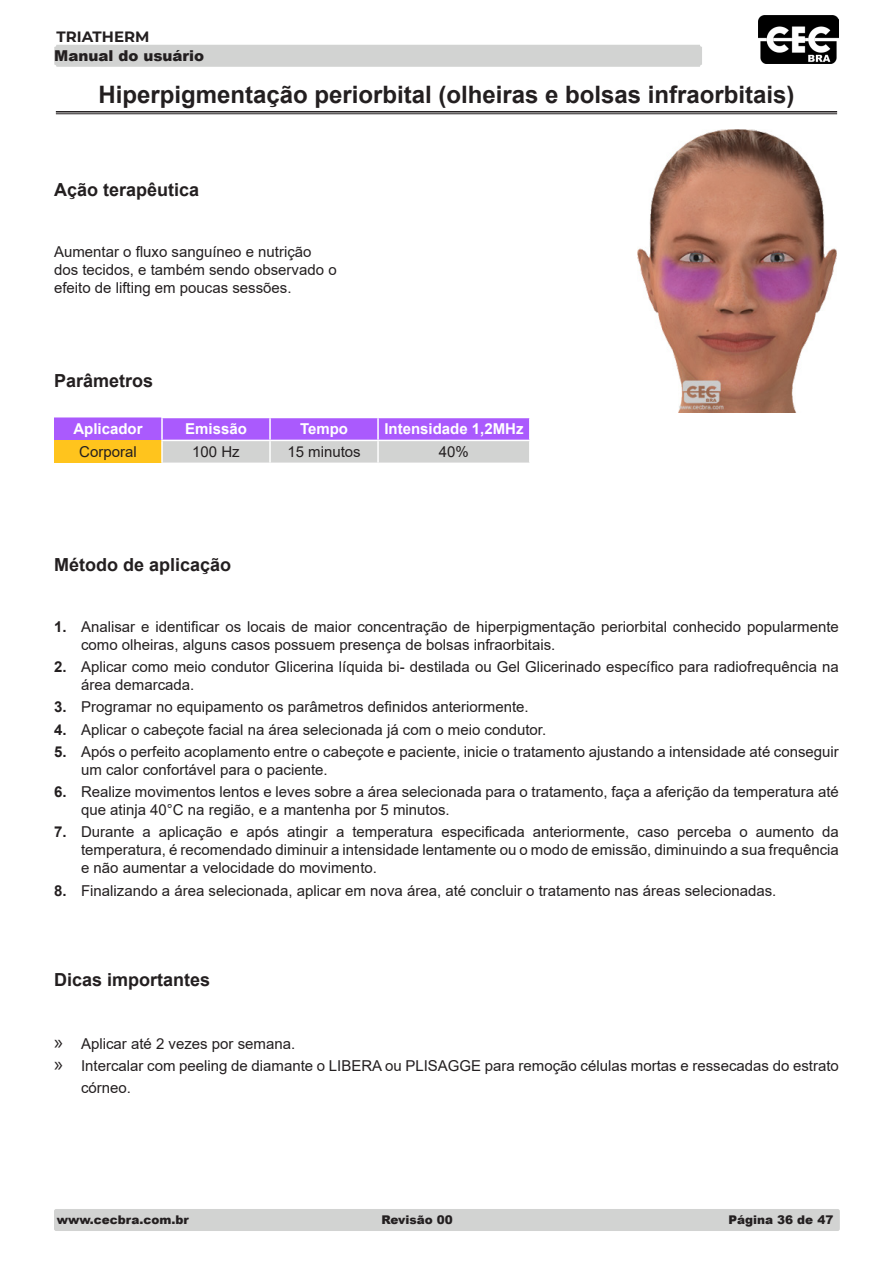
<style>
.page{position:relative;width:893px;height:1263px;background:#fff}
.page>*{position:absolute;margin:0;border:0;box-sizing:border-box;transform-origin:0 0}
.Capitulos{font:700 24px "Arial";color:#231f20}
.Subcapitulos{font:700 18px "Arial";color:#231f20}
.t1{font:15px/18px "Arial";color:#231f20}
.t2{font:700 15px "Arial";color:#fff}
.t3{font:900 15px "Arial";color:#231f20}
.t4{font:700 15px "Montserrat";color:#231f20}
.t5{font:900 12px "Arial";color:#231f20}
.s1{font-weight:700}
.s2{font-family:"Myriad Pro";font-size:21px}
</style>
<div class="page">
<div style="left:54px;top:45px;width:648px;height:22px;background:#d2d3d2;border-radius:2px"></div>
<div style="left:54px;top:1209px;width:786px;height:22px;background:#d2d3d2;border-radius:2px"></div>
<img style="left:758px;top:15px;width:81px;height:49px">
<hr style="left:56px;top:111px;width:781px;height:2px;background:#231f20">
<hr style="left:56px;top:114px;width:781px;height:1px;background:#231f20">
<img style="left:638px;top:129px;width:198px;height:283px">
<svg style="left:54px;top:417px;width:475px;height:46px;background:#c497d2"></svg>
<hr style="left:377px;top:441px;width:2px;height:22px;background:#fff">
<hr style="left:161px;top:441px;width:2px;height:22px;background:#fff">
<hr style="left:269px;top:441px;width:2px;height:22px;background:#fff">
<hr style="left:378px;top:417px;width:153px;height:1px;background:#fff">
<hr style="left:377px;top:418px;width:2px;height:22px;background:#fff">
<hr style="left:378px;top:440px;width:153px;height:1px;background:#fff">
<hr style="left:270px;top:417px;width:108px;height:1px;background:#fff">
<hr style="left:270px;top:440px;width:108px;height:1px;background:#fff">
<hr style="left:161px;top:417px;width:109px;height:1px;background:#fff">
<hr style="left:161px;top:418px;width:2px;height:22px;background:#fff">
<hr style="left:269px;top:418px;width:2px;height:22px;background:#fff">
<hr style="left:161px;top:440px;width:109px;height:1px;background:#fff">
<p class="t4" style="left:56px;top:26px;width:94px">TRIATHERM</p>
<p class="t3" style="left:54px;top:45px;width:152px">Manual do usuário</p>
<p class="Capitulos" style="left:98px;top:77px;width:698px">Hiperpigmentação periorbital (olheiras e bolsas infraorbitais)</p>
<p class="Subcapitulos" style="left:54px;top:177px;width:147px">Ação terapêutica</p>
<p class="t1" style="left:54px;top:243px;width:259px">Aumentar o fluxo sanguíneo e nutrição</p>
<p class="t1" style="left:54px;top:261px;width:284px">dos tecidos, e também sendo observado o</p>
<p class="t1" style="left:54px;top:279px;width:239px">efeito de lifting em poucas sessões.</p>
<p class="Subcapitulos" style="left:54px;top:368px;width:101px">Parâmetros</p>
<p class="t2" style="left:73px;top:419px;width:71px">Aplicador</p>
<p class="t2" style="left:185px;top:419px;width:63px">Emissão</p>
<p class="t2" style="left:300px;top:419px;width:50px">Tempo</p>
<p class="t2" style="left:384px;top:419px;width:141px">Intensidade 1,2MHz</p>
<p class="t1" style="left:79px;top:443px;width:59px">Corporal</p>
<p class="t1" style="left:192px;top:443px;width:49px">100 Hz</p>
<p class="t1" style="left:287px;top:443px;width:75px">15 minutos</p>
<p class="t1" style="left:439px;top:443px;width:32px">40%</p>
<p class="Subcapitulos" style="left:54px;top:552px;width:179px">Método de aplicação</p>
<p class="t1" style="left:81px;top:617px;width:759px;text-indent:-27px"><span class="s1">1.</span> Analisar e identificar os locais de maior concentração de hiperpigmentação periorbital conhecido popularmente como olheiras, alguns casos possuem presença de bolsas infraorbitais.</p>
<p class="t1" style="left:81px;top:658px;width:759px;text-indent:-27px"><span class="s1">2.</span> Aplicar como meio condutor Glicerina líquida bi- destilada ou Gel Glicerinado específico para radiofrequência na área demarcada.</p>
<p class="t1" style="left:54px;top:698px;width:476px"><span class="s1">3.</span> Programar no equipamento os parâmetros definidos anteriormente.</p>
<p class="t1" style="left:54px;top:720px;width:494px"><span class="s1">4.</span> Aplicar o cabeçote facial na área selecionada já com o meio condutor.</p>
<p class="t1" style="left:81px;top:742px;width:759px;text-indent:-27px"><span class="s1">5.</span> Após o perfeito acoplamento entre o cabeçote e paciente, inicie o tratamento ajustando a intensidade até conseguir um calor confortável para o paciente.</p>
<p class="t1" style="left:81px;top:783px;width:759px;text-indent:-27px"><span class="s1">6.</span> Realize movimentos lentos e leves sobre a área selecionada para o tratamento, faça a aferição da temperatura até que atinja 40°C na região, e a mantenha por 5 minutos.</p>
<p class="t1" style="left:81px;top:823px;width:759px;text-align:justify;text-indent:-27px"><span class="s1">7.</span> Durante a aplicação e após atingir a temperatura especificada anteriormente, caso perceba o aumento da temperatura, é recomendado diminuir a intensidade lentamente ou o modo de emissão, diminuindo a sua frequência e não aumentar a velocidade do movimento.</p>
<p class="t1" style="left:54px;top:881px;width:724px"><span class="s1">8.</span> Finalizando a área selecionada, aplicar em nova área, até concluir o tratamento nas áreas selecionadas.</p>
<p class="Subcapitulos" style="left:54px;top:967px;width:158px">Dicas importantes</p>
<p class="t1" style="left:54px;top:1034px;width:243px"><span class="s2">»</span> Aplicar até 2 vezes por semana.</p>
<p class="t1" style="left:81px;top:1055px;width:759px;line-height:21.6px;text-indent:-27px"><span class="s2">»</span> Intercalar com peeling de diamante o LIBERA ou PLISAGGE para remoção células mortas e ressecadas do estrato córneo.</p>
<p class="t5" style="left:57px;top:1211px;width:133px">www.cecbra.com.br</p>
<p class="t5" style="left:381px;top:1211px;width:73px">Revisão 00</p>
<p class="t5" style="left:729px;top:1211px;width:106px">Página 36 de 47</p>
</div>
